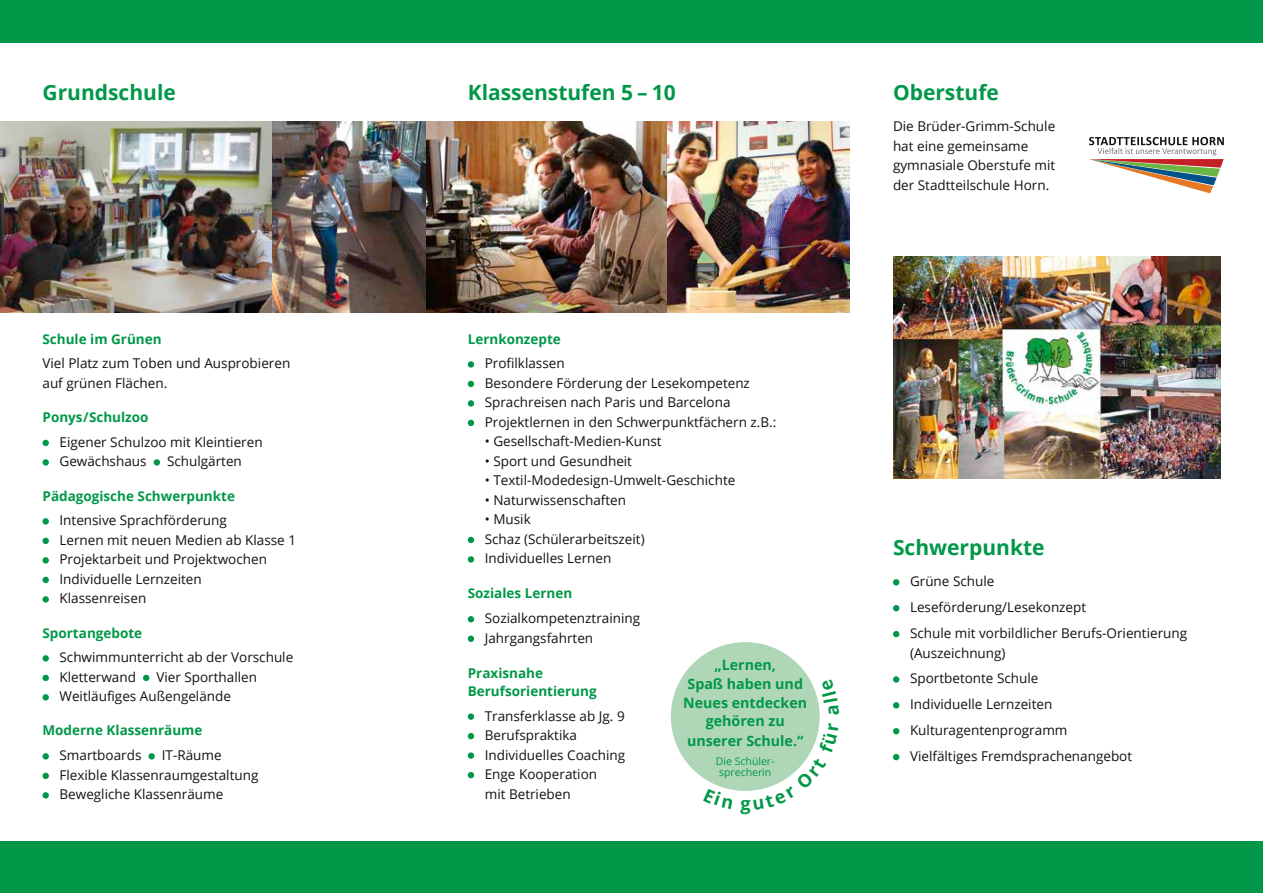
<style>
.page{position:relative;width:1263px;height:893px;background:#fff}
.page>*{position:absolute;margin:0;border:0;box-sizing:border-box;transform-origin:0 0}
.t1{font:700 21px "Open Sans";color:#009848}
.t2{font:700 18px "Open Sans";color:#009848}
.t3{font:700 14.25px/18.9px "Open Sans";color:#009848;text-align:center}
.t4{font:13.5px/19.5px "Open Sans";color:#121212}
.t5{font:700 13.5px/18px "Open Sans";color:#009848}
.t6{font:10.5px/10.5px "Open Sans";color:#009848;text-align:center}
</style>
<div class="page">
<div style="left:0;top:842px;width:1263px;height:51px;background:#009848"></div>
<div style="left:0;top:0;width:1263px;height:43px;background:#009848"></div>
<svg style="left:893px;top:579px;width:6px;height:6px"></svg>
<svg style="left:893px;top:605px;width:6px;height:6px"></svg>
<svg style="left:893px;top:631px;width:6px;height:6px"></svg>
<div style="left:893px;top:676px;width:6px;height:7px;background:#009848;border-radius:50%"></div>
<svg style="left:893px;top:702px;width:6px;height:6px"></svg>
<svg style="left:893px;top:728px;width:6px;height:6px"></svg>
<svg style="left:893px;top:754px;width:6px;height:6px"></svg>
<div style="left:468px;top:361px;width:6px;height:7px;background:#009848;border-radius:50%"></div>
<svg style="left:468px;top:381px;width:6px;height:6px"></svg>
<div style="left:468px;top:400px;width:6px;height:7px;background:#009848;border-radius:50%"></div>
<svg style="left:468px;top:420px;width:6px;height:6px"></svg>
<svg style="left:468px;top:537px;width:6px;height:6px"></svg>
<div style="left:468px;top:556px;width:6px;height:7px;background:#009848;border-radius:50%"></div>
<svg style="left:468px;top:616px;width:6px;height:6px"></svg>
<svg style="left:468px;top:636px;width:6px;height:6px"></svg>
<div style="left:468px;top:713px;width:6px;height:7px;background:#009848;border-radius:50%"></div>
<svg style="left:468px;top:733px;width:6px;height:6px"></svg>
<div style="left:468px;top:752px;width:6px;height:7px;background:#009848;border-radius:50%"></div>
<svg style="left:468px;top:772px;width:6px;height:6px"></svg>
<img style="left:0;top:121px;width:850px;height:192px">
<svg style="left:43px;top:440px;width:6px;height:6px"></svg>
<div style="left:43px;top:459px;width:6px;height:7px;background:#009848;border-radius:50%"></div>
<div style="left:154px;top:459px;width:6px;height:7px;background:#009848;border-radius:50%"></div>
<div style="left:43px;top:518px;width:6px;height:7px;background:#009848;border-radius:50%"></div>
<svg style="left:43px;top:538px;width:6px;height:6px"></svg>
<div style="left:43px;top:557px;width:6px;height:7px;background:#009848;border-radius:50%"></div>
<svg style="left:43px;top:577px;width:6px;height:6px"></svg>
<div style="left:43px;top:596px;width:6px;height:7px;background:#009848;border-radius:50%"></div>
<div style="left:43px;top:655px;width:6px;height:7px;background:#009848;border-radius:50%"></div>
<svg style="left:43px;top:675px;width:6px;height:6px"></svg>
<svg style="left:143px;top:675px;width:6px;height:6px"></svg>
<div style="left:43px;top:694px;width:6px;height:7px;background:#009848;border-radius:50%"></div>
<svg style="left:43px;top:753px;width:6px;height:6px"></svg>
<div style="left:148px;top:753px;width:7px;height:6px;background:#009848;border-radius:50%"></div>
<svg style="left:43px;top:773px;width:6px;height:6px"></svg>
<svg style="left:43px;top:792px;width:6px;height:6px"></svg>
<img style="left:893px;top:256px;width:327px;height:223px">
<svg style="left:1089px;top:137px;width:135px;height:56px"></svg>
<svg style="left:670px;top:642px;width:150px;height:149px"></svg>
<h1 class="t1" style="left:43px;top:78px;width:135px">Grundschule</h1>
<h1 class="t1" style="left:468px;top:78px;width:210px">Klassenstufen 5 – 10</h1>
<p class="t5" style="left:43px;top:329px;width:121px">Schule im Grünen</p>
<p class="t4" style="left:43px;top:353px;width:249px">Viel Platz zum Toben und Ausprobieren auf grünen Flächen.</p>
<p class="t5" style="left:43px;top:408px;width:108px">Ponys/Schulzoo</p>
<p class="t4" style="left:60px;top:432px;width:205px">Eigener Schulzoo mit Kleintieren<br>Gewächshaus</p>
<p class="t4" style="left:167px;top:451px;width:76px">Schulgärten</p>
<p class="t5" style="left:43px;top:486px;width:194px">Pädagogische Schwerpunkte</p>
<p class="t4" style="left:60px;top:510px;width:238px">Intensive Sprachförderung<br>Lernen mit neuen Medien ab Klasse 1<br>Projektarbeit und Projektwochen<br>Individuelle Lernzeiten<br>Klassenreisen</p>
<p class="t5" style="left:43px;top:623px;width:101px">Sportangebote</p>
<p class="t4" style="left:60px;top:647px;width:235px">Schwimmunterricht ab der Vorschule<br>Kletterwand</p>
<p class="t4" style="left:60px;top:667px;width:199px;text-indent:97px">Vier Sporthallen<br>Weitläufiges Außengelände</p>
<p class="t5" style="left:43px;top:721px;width:161px">Moderne Klassenräume</p>
<p class="t4" style="left:60px;top:745px;width:83px">Smartboards</p>
<p class="t4" style="left:60px;top:745px;width:200px;text-indent:102px">IT-Räume<br>Flexible Klassenraumgestaltung<br>Bewegliche Klassenräume</p>
<p class="t5" style="left:468px;top:329px;width:95px">Lernkonzepte</p>
<p class="t4" style="left:485px;top:353px;width:293px">Profilklassen<br>Besondere Förderung der Lesekompetenz Sprachreisen nach Paris und Barcelona Projektlernen in den Schwerpunktfächern z.B.:</p>
<p class="t4" style="left:485px;top:431px;width:178px">• Gesellschaft-Medien-Kunst</p>
<p class="t4" style="left:485px;top:451px;width:149px">• Sport und Gesundheit</p>
<p class="t4" style="left:485px;top:470px;width:252px">• Textil-Modedesign-Umwelt-Geschichte</p>
<p class="t4" style="left:485px;top:490px;width:143px">• Naturwissenschaften</p>
<p class="t4" style="left:485px;top:509px;width:161px">• Musik<br>Schaz (Schülerarbeitszeit)<br>Individuelles Lernen</p>
<p class="t5" style="left:468px;top:584px;width:106px">Soziales Lernen</p>
<p class="t4" style="left:485px;top:608px;width:157px">Sozialkompetenztraining<br>Jahrgangsfahrten</p>
<p class="t5" style="left:468px;top:663px;width:130px">Praxisnahe<br>Berufsorientierung</p>
<p class="t4" style="left:485px;top:705px;width:142px">Transferklasse ab Jg. 9<br>Berufspraktika<br>Individuelles Coaching<br>Enge Kooperation<br>mit Betrieben</p>
<p class="t3" style="left:683px;top:655px;width:125px">„Lernen,<br>Spaß haben und<br>Neues entdecken gehören zu unserer Schule.“</p>
<p class="t6" style="left:716px;top:756px;width:60px">Die Schüler&shy;sprecherin</p>
<h2 class="t2" style="left:740px;top:791px;width:12px">g</h2>
<h1 class="t1" style="left:893px;top:78px;width:107px">Oberstufe</h1>
<p class="t4" style="left:893px;top:116px;width:164px">Die Brüder-Grimm-Schule hat eine gemeinsame gymnasiale Oberstufe mit der Stadtteilschule Horn.</p>
<h1 class="t1" style="left:893px;top:533px;width:153px">Schwerpunkte</h1>
<p class="t4" style="left:910px;top:568px;width:279px;line-height:26px">Grüne Schule<br>Leseförderung/Lesekonzept<br>Schule mit vorbildlicher Berufs-Orientierung</p>
<p class="t4" style="left:910px;top:639px;width:224px;line-height:26px">(Auszeichnung)<br>Sportbetonte Schule<br>Individuelle Lernzeiten<br>Kulturagentenprogramm<br>Vielfältiges Fremdsprachenangebot</p>
</div>
